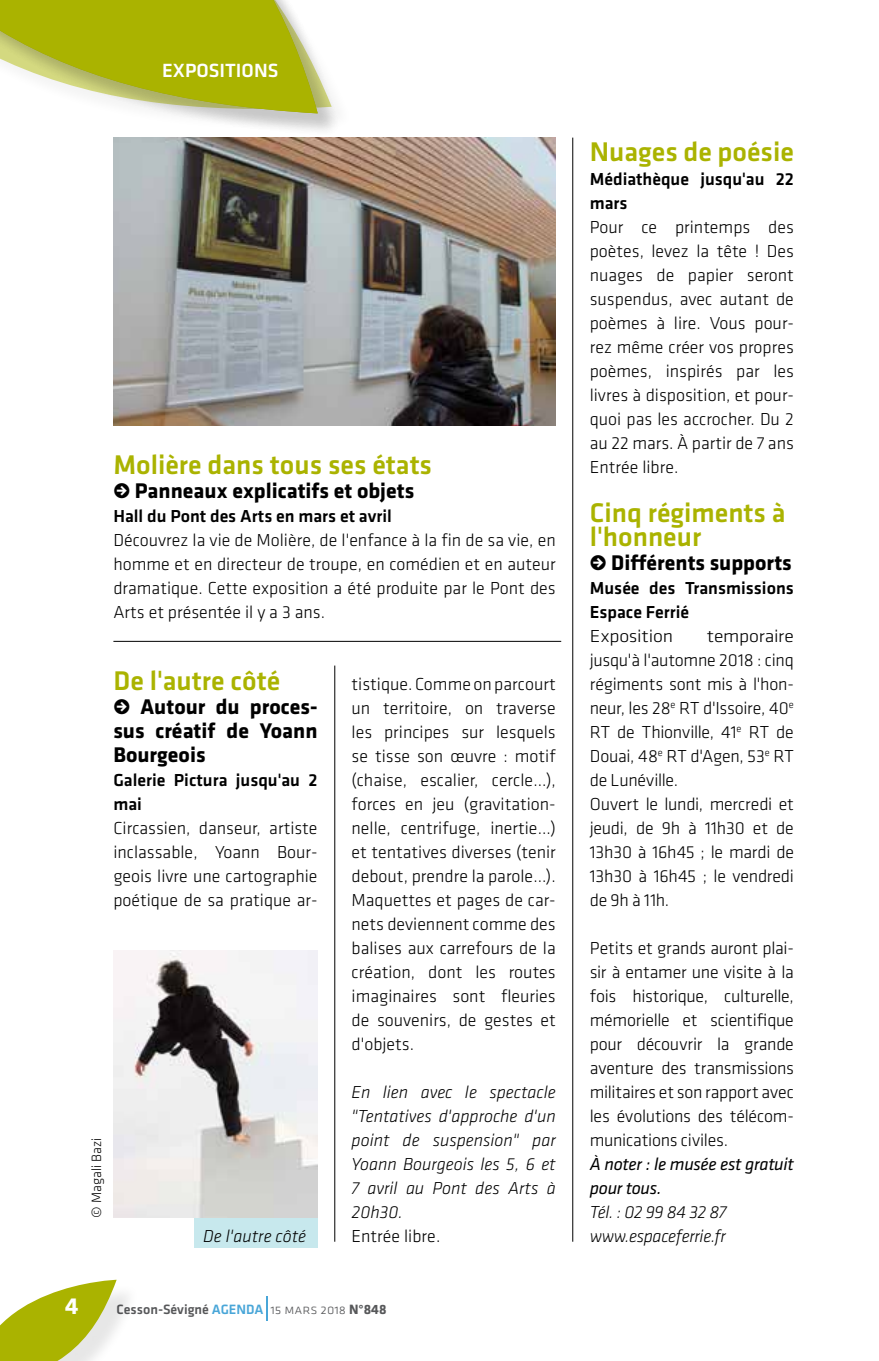
<style>
.page{position:relative;width:879px;height:1361px;background:#fff}
.page>*{position:absolute;margin:0;border:0;box-sizing:border-box;transform-origin:0 0}
.t1{font:500 28px/24px "Klavika";color:#aab300}
.t2{font:700 24px "Klavika";color:#fff}
.t3{font:700 22px/24px "Klavika";color:#000;text-align:justify}
.t4{font:500 19.8px "Klavika";color:#fff}
.t5{font:300 18px/24px "Klavika";color:#000;text-align:justify}
.t6{font:300 18px/24px "Klavika";color:#000;scale:1.1 1}
.t7{font:italic 300 18px/24px "Klavika";color:#000;text-align:justify}
.t8{font:500 18px/24px "Klavika";color:#000}
.t9{font:italic 18px/24px "Klavika";letter-spacing:-.02em;color:#000}
.t10{font:italic 300 18px "Klavika";letter-spacing:-.035em;color:#000}
.t11{font:500 14px "Klavika";color:#57585a}
.t12{font:300 14px "Klavika";color:#000}
.s1{font-family:"Klavika Arrows"}
.s2{color:#49a6d8}
.s3{font-family:"Klavika Light Caps SC";font-weight:400}
.s4{font-weight:700}
</style>
<div class="page">
<div style="left:0;top:0;width:341px;height:138px;background:#000;opacity:.1"></div>
<svg style="left:0;top:0;width:332px;height:123px"></svg>
<hr style="left:572px;top:138px;width:1px;height:1103px;background:#000">
<hr style="left:334px;top:665px;width:1px;height:576px;background:#000">
<svg style="left:266px;top:1296px;width:1px;height:24px"></svg>
<div style="left:0;top:1283px;width:140px;height:78px;background:#000;opacity:.1"></div>
<svg style="left:0;top:1279px;width:117px;height:82px"></svg>
<img style="left:113px;top:950px;width:204px;height:267px">
<img style="left:113px;top:138px;width:443px;height:288px">
<div style="left:194px;top:1217px;width:124px;height:30px;background:#c7e8ed"></div>
<hr style="left:113px;top:641px;width:448px;height:1px;background:#000">
<p class="t4" style="left:162px;top:57px;width:118px">EXPOSITIONS</p>
<p class="t12" style="left:88px;top:1217px;width:81px;rotate:-90deg">© Magali Bazi</p>
<h1 class="t1" style="left:590px;top:139px;width:206px">Nuages de poésie</h1>
<p class="t8" style="left:590px;top:167px;width:206px">Médiathèque jusqu'au 22 mars</p>
<p class="t5" style="left:590px;top:215px;width:206px">Pour ce printemps des poètes, levez la tête ! Des nuages de papier seront suspendus, avec autant de poèmes à lire. Vous pour&shy;rez même créer vos propres poèmes, inspirés par les livres à disposition, et pour&shy;quoi pas les accrocher. Du 2 au 22 mars. À partir de 7 ans Entrée libre.</p>
<h1 class="t1" style="left:590px;top:499px;width:197px">Cinq régiments à l'honneur</h1>
<p class="t3" style="left:590px;top:549px;width:203px"><span class="s1">R</span> Différents supports</p>
<p class="t8" style="left:590px;top:575px;width:206px">Musée des Transmissions<br>Espace Ferrié</p>
<p class="t6" style="left:590px;top:623px;width:77px">Exposition</p>
<h1 class="t1" style="left:113px;top:451px;width:320px">Molière dans tous ses états</h1>
<p class="t3" style="left:113px;top:477px;width:302px"><span class="s1">R</span> Panneaux explicatifs et objets</p>
<p class="t8" style="left:113px;top:503px;width:280px">Hall du Pont des Arts en mars et avril</p>
<p class="t5" style="left:113px;top:527px;width:444px">Découvrez la vie de Molière, de l'enfance à la fin de sa vie, en homme et en directeur de troupe, en comédien et en auteur dramatique. Cette exposition a été produite par le Pont des Arts et présentée il y a 3 ans.</p>
<p class="t6" style="left:590px;top:623px;width:187px;text-indent:117px">temporaire jusqu'à l'automne 2018 : cinq régiments sont mis à l'hon&shy;neur, les 28<sup>e</sup> RT d'Issoire, 40<sup>e<br></sup>RT de Thionville, 41<sup>e</sup> RT de<br>Douai, 48<sup>e</sup> RT d'Agen, 53<sup>e</sup> RT de Lunéville.<br>Ouvert le lundi, mercredi et jeudi, de 9h à 11h30 et de<br>13h30 à 16h45 ; le mardi de<br>13h30 à 16h45 ; le vendredi de 9h à 11h.</p>
<p class="t5" style="left:590px;top:935px;width:206px">Petits et grands auront plai&shy;sir à entamer une visite à la fois historique, culturelle, mémorielle et scientifique pour découvrir la grande aventure des transmissions militaires et son rapport avec les évolutions des télécom&shy;munications civiles.</p>
<p class="t9" style="left:590px;top:1151px;width:206px">À noter : le musée est gratuit pour tous.</p>
<p class="t10" style="left:590px;top:1200px;width:138px">Tél. : 02 99 84 32 87</p>
<h1 class="t1" style="left:113px;top:667px;width:168px">De l'autre côté</h1>
<p class="t3" style="left:113px;top:693px;width:206px"><span class="s1">R</span> Autour du proces&shy;sus créatif de Yoann Bourgeois</p>
<p class="t8" style="left:113px;top:767px;width:206px">Galerie Pictura jusqu'au 2 mai</p>
<p class="t5" style="left:113px;top:815px;width:206px">Circassien, danseur, artiste inclassable, Yoann Bour&shy;geois livre une cartographie poétique de sa pratique ar-</p>
<p class="t5" style="left:352px;top:671px;width:206px">tistique. Comme on parcourt un territoire, on traverse les principes sur lesquels se tisse son œuvre : motif (chaise, escalier, cercle...), forces en jeu (gravitation&shy;nelle, centrifuge, inertie...) et tentatives diverses (tenir debout, prendre la parole...).<br>Maquettes et pages de car&shy;nets deviennent comme des balises aux carrefours de la création, dont les routes imaginaires sont fleuries de souvenirs, de gestes et d'objets.</p>
<p class="t7" style="left:352px;top:1079px;width:206px">En lien avec le spectacle "Tentatives d'approche d'un point de suspension" par Yoann Bourgeois les 5, 6 et 7 avril au Pont des Arts à 20h30.</p>
<p class="t5" style="left:352px;top:1223px;width:90px">Entrée libre.</p>
<p class="t7" style="left:203px;top:1223px;width:104px">De l'autre côté</p>
<p class="t7" style="left:590px;top:1223px;width:138px">www.espaceferrie.fr</p>
<h2 class="t2" style="left:65px;top:1288px;width:15px">4</h2>
<p class="t11" style="left:117px;top:1299px;width:271px">Cesson-Sévigné <span class="s2">AGENDA</span> <span class="s3">15 mars 2018</span> <span class="s4">N°848</span></p>
</div>
